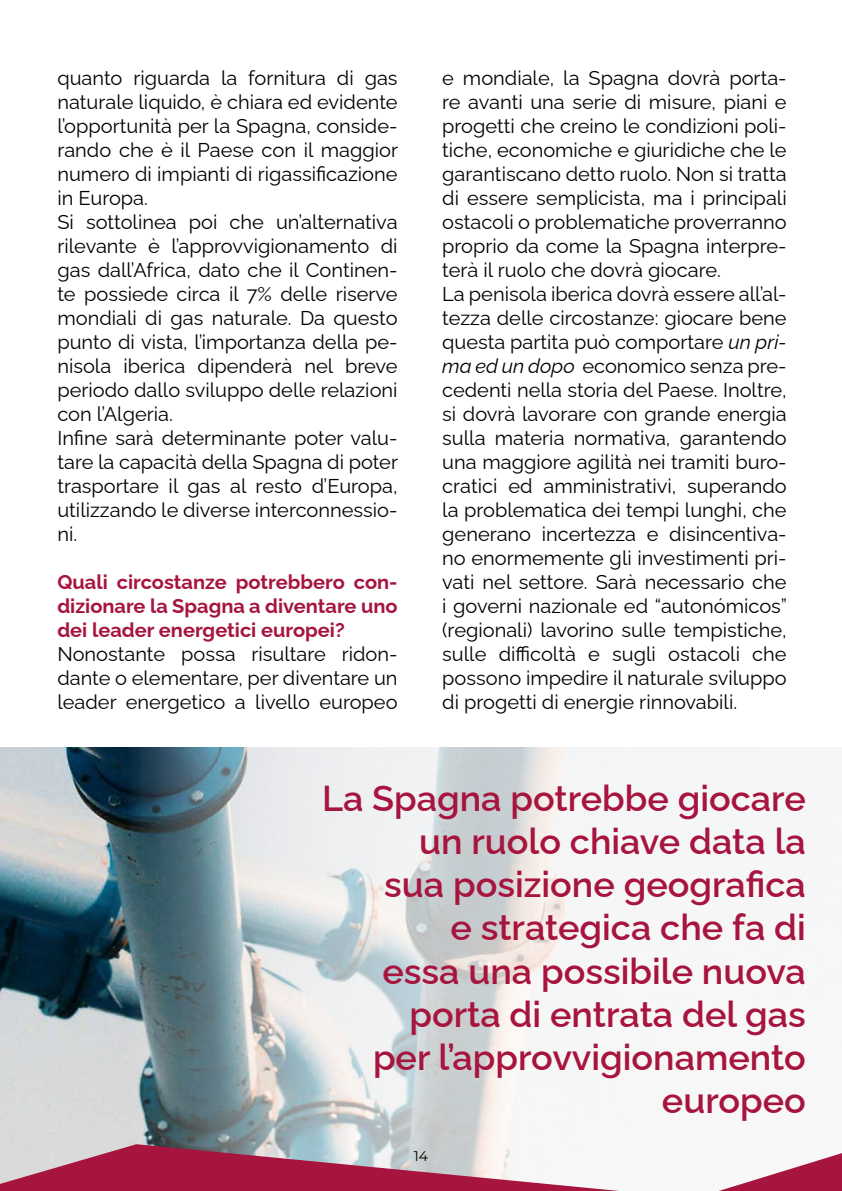
<style>
.page{position:relative;width:842px;height:1191px;background:#fff}
.page>*{position:absolute;margin:0;border:0;box-sizing:border-box;transform-origin:0 0}
.t1{font:600 36px/43.2px "Raleway";color:#a7143e;text-align:right}
.t2{font:20px/24px "Raleway";color:#000}
.t3{font:700 20px/24px "Raleway";color:#a7143e;text-align:justify}
.t4{font:14px "Montserrat";color:#000}
.s1{font-style:italic}
</style>
<div class="page">
<img style="left:0;top:748px;width:125px;height:396px">
<svg style="left:125px;top:748px;width:658px;height:396px"></svg>
<svg style="left:0;top:1144px;width:842px;height:47px"></svg>
<p class="t2" style="left:57px;top:63px;width:342px">quanto riguarda la fornitura di gas naturale liquido, è chiara ed evidente l’opportunità per la Spagna, conside&shy;rando che è il Paese con il maggior numero di impianti di rigassificazione in Europa.<br>Si sottolinea poi che un’alternativa rilevante è l’approvvigionamento di gas dall’Africa, dato che il Continen&shy;te possiede circa il 7% delle riserve mondiali di gas naturale. Da questo punto di vista, l’importanza della pe&shy;nisola iberica dipenderà nel breve periodo dallo sviluppo delle relazioni con l’Algeria.<br>Infine sarà determinante poter valu&shy;tare la capacità della Spagna di poter trasportare il gas al resto d’Europa, utilizzando le diverse interconnessio&shy;ni.</p>
<p class="t3" style="left:57px;top:567px;width:342px">Quali circostanze potrebbero con&shy;dizionare la Spagna a diventare uno dei leader energetici europei?</p>
<p class="t2" style="left:57px;top:639px;width:342px;text-align:justify">Nonostante possa risultare ridon&shy;dante o elementare, per diventare un leader energetico a livello europeo</p>
<p class="t2" style="left:442px;top:63px;width:346px">e mondiale, la Spagna dovrà porta&shy;re avanti una serie di misure, piani e progetti che creino le condizioni poli&shy;tiche, economiche e giuridiche che le garantiscano detto ruolo. Non si tratta di essere semplicista, ma i principali ostacoli o problematiche proverranno proprio da come la Spagna interpre&shy;terà il ruolo che dovrà giocare.<br>La penisola iberica dovrà essere all’al&shy;tezza delle circostanze: giocare bene questa partita può comportare <span class="s1">un pri&shy;ma ed un dopo</span> economico senza pre&shy;cedenti nella storia del Paese. Inoltre, si dovrà lavorare con grande energia sulla materia normativa, garantendo una maggiore agilità nei tramiti buro&shy;cratici ed amministrativi, superando la problematica dei tempi lunghi, che generano incertezza e disincentiva&shy;no enormemente gli investimenti pri&shy;vati nel settore. Sarà necessario che i governi nazionale ed “autonómicos” (regionali) lavorino sulle tempistiche, sulle difficoltà e sugli ostacoli che possono impedire il naturale sviluppo di progetti di energie rinnovabili.</p>
<h1 class="t1" style="left:322px;top:772px;width:485px">La Spagna potrebbe giocare un ruolo chiave data la<br>sua posizione geografica<br>e strategica che fa di<br>essa una possibile nuova porta di entrata del gas<br>per l’approvvigionamento europeo</h1>
<p class="t4" style="left:414px;top:1146px;width:16px">14</p>
</div>
